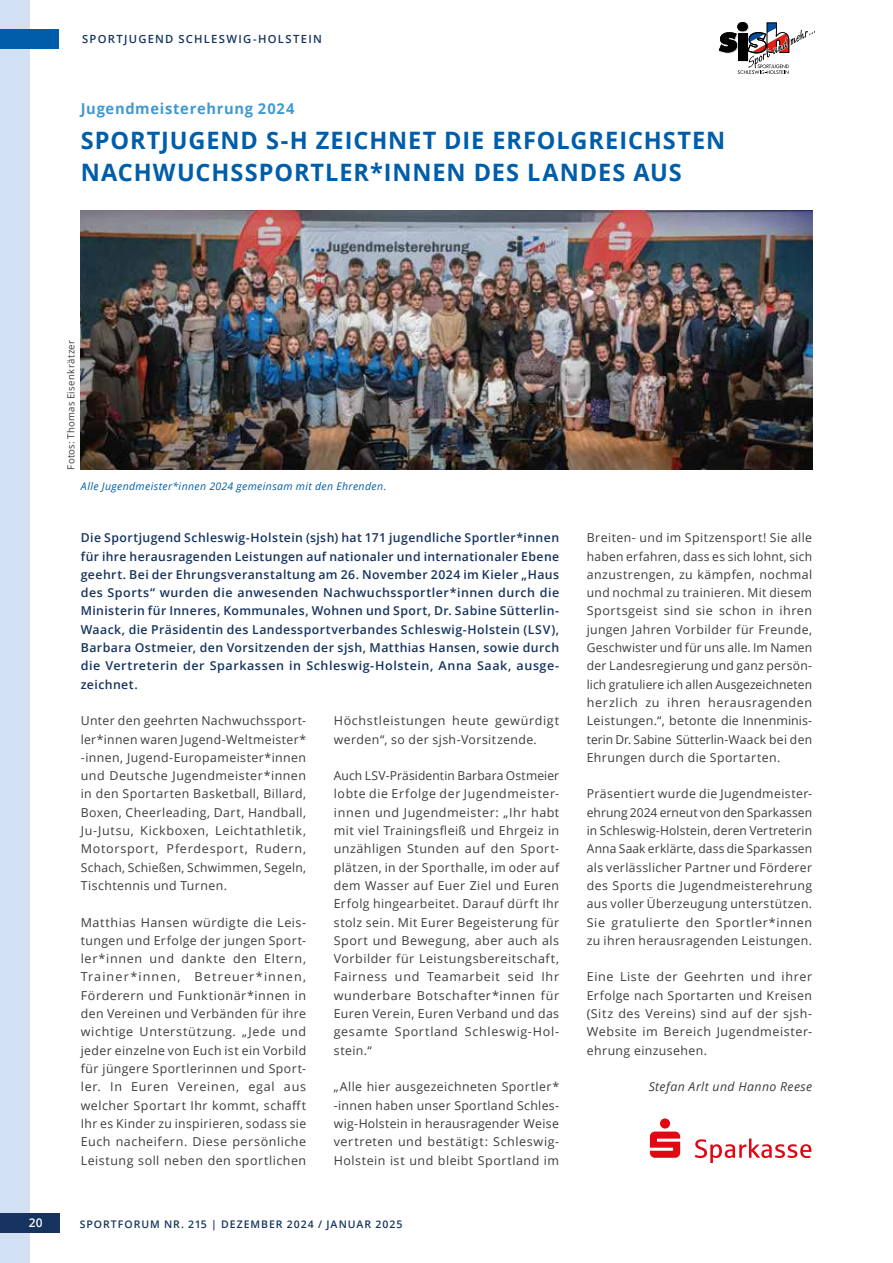
<style>
.page{position:relative;width:893px;height:1263px;background:#fff}
.page>*{position:absolute;margin:0;border:0;box-sizing:border-box;transform-origin:0 0}
.t1{font:700 24px/31.5px "Open Sans";letter-spacing:.04em;color:#005da9}
.t2{font:700 15px "Open Sans";letter-spacing:.05em;color:#4199d1}
.t3{font:12.3px/18.3px "Open Sans";letter-spacing:.04em;color:#3c3c3b;text-align:justify}
.t4{font:600 12.3px/18.3px "Open Sans";letter-spacing:.04em;color:#16345f;text-align:justify}
.t5{font:italic 12.3px "Open Sans";letter-spacing:.035em;color:#3c3c3b}
.t6{font:600 12px "Open Sans";color:#fff}
.t7{font:600 11.25px "Open Sans";letter-spacing:.11em;color:#16345f}
.t8{font:italic 10.5px "Open Sans";letter-spacing:.04em;color:#005da9}
.t9{font:600 10.5px "Open Sans";letter-spacing:.095em;color:#16345f}
.t10{font:9.75px "Open Sans";letter-spacing:.04em;color:#3c3c3b}
</style>
<div class="page">
<div style="left:0;top:0;width:30px;height:1263px;background:#d1e0f3"></div>
<div style="left:0;top:29px;width:59px;height:19px;background:#005da9"></div>
<svg style="left:719px;top:23px;width:96px;height:51px"></svg>
<div style="left:0;top:1213px;width:59px;height:20px;background:#16345f"></div>
<img style="left:81px;top:211px;width:731px;height:258px">
<svg style="left:650px;top:1118px;width:30px;height:40px"></svg>
<svg style="left:695px;top:1138px;width:116px;height:25px"></svg>
<p class="t7" style="left:82px;top:31px;width:241px">SPORTJUGEND SCHLESWIG-HOLSTEIN</p>
<p class="t2" style="left:81px;top:97px;width:215px">Jugendmeisterehrung 2024</p>
<h1 class="t1" style="left:81px;top:124px;width:646px">SPORTJUGEND S-H ZEICHNET DIE ERFOLGREICHSTEN<br>NACHWUCHSSPORTLER*INNEN DES LANDES AUS</h1>
<p class="t10" style="left:64px;top:470px;width:131px;rotate:-90deg">Fotos: Thomas Eisenkrätzer</p>
<p class="t8" style="left:81px;top:479px;width:307px">Alle Jugendmeister*innen 2024 gemeinsam mit den Ehrenden.</p>
<p class="t4" style="left:81px;top:528px;width:480px">Die Sportjugend Schleswig-Holstein (sjsh) hat 171 jugendliche Sportler*innen für ihre herausragenden Leistungen auf nationaler und internationaler Ebene geehrt. Bei der Ehrungsveranstaltung am 26. November 2024 im Kieler „Haus des Sports“ wurden die anwesenden Nachwuchssportler*innen durch die Ministerin für Inneres, Kommunales, Wohnen und Sport, Dr. Sabine Sütterlin-Waack, die Präsidentin des Landessportverbandes Schleswig-Holstein (LSV), Barbara Ostmeier, den Vorsitzenden der sjsh, Matthias Hansen, sowie durch die Vertreterin der Sparkassen in Schleswig-Holstein, Anna Saak, ausge&shy;zeichnet.</p>
<p class="t3" style="left:81px;top:711px;width:227px">Unter den geehrten Nachwuchssport&shy;ler*innen waren Jugend-Weltmeister* -innen, Jugend-Europameister*innen und Deutsche Jugendmeister*innen in den Sportarten Basketball, Billard, Boxen, Cheerleading, Dart, Handball, Ju-Jutsu, Kickboxen, Leichtathletik, Motorsport, Pferdesport, Rudern, Schach, Schießen, Schwimmen, Segeln, Tischtennis und Turnen.</p>
<p class="t3" style="left:81px;top:913px;width:227px">Matthias Hansen würdigte die Leis&shy;tungen und Erfolge der jungen Sport&shy;ler*innen und dankte den Eltern, Trainer*innen, Betreuer*innen, Förderern und Funktionär*innen in den Vereinen und Verbänden für ihre wichtige Unterstützung. „Jede und jeder einzelne von Euch ist ein Vorbild für jüngere Sportlerinnen und Sport&shy;ler. In Euren Vereinen, egal aus welcher Sportart Ihr kommt, schafft Ihr es Kinder zu inspirieren, sodass sie Euch nacheifern. Diese persönliche Leistung soll neben den sportlichen</p>
<p class="t3" style="left:334px;top:711px;width:227px">Höchstleistungen heute gewürdigt werden“, so der sjsh-Vorsitzende.</p>
<p class="t3" style="left:334px;top:766px;width:227px">Auch LSV-Präsidentin Barbara Ostmeier lobte die Erfolge der Jugendmeister&shy;innen und Jugendmeister: „Ihr habt mit viel Trainingsfleiß und Ehrgeiz in unzähligen Stunden auf den Sport&shy;plätzen, in der Sporthalle, im oder auf dem Wasser auf Euer Ziel und Euren Erfolg hingearbeitet. Darauf dürft Ihr stolz sein. Mit Eurer Begeisterung für Sport und Bewegung, aber auch als Vorbilder für Leistungsbereitschaft, Fairness und Teamarbeit seid Ihr wunderbare Botschafter*innen für Euren Verein, Euren Verband und das gesamte Sportland Schleswig-Hol&shy;stein.“</p>
<p class="t3" style="left:334px;top:1077px;width:227px">„Alle hier ausgezeichneten Sportler* -innen haben unser Sportland Schles&shy;wig-Holstein in herausragender Weise vertreten und bestätigt: Schleswig-Holstein ist und bleibt Sportland im</p>
<p class="t6" style="left:29px;top:1214px;width:16px">20</p>
<p class="t9" style="left:80px;top:1217px;width:324px">SPORTFORUM NR. 215 | DEZEMBER 2024 / JANUAR 2025</p>
<p class="t3" style="left:587px;top:528px;width:227px">Breiten- und im Spitzensport! Sie alle haben erfahren, dass es sich lohnt, sich anzustrengen, zu kämpfen, nochmal und nochmal zu trainieren. Mit diesem Sportsgeist sind sie schon in ihren jungen Jahren Vorbilder für Freunde, Geschwister und für uns alle. Im Namen der Landesregierung und ganz persön&shy;lich gratuliere ich allen Ausgezeichneten herzlich zu ihren herausragenden Leistungen.“, betonte die Innenminis&shy;terin Dr. Sabine Sütterlin-Waack bei den Ehrungen durch die Sportarten.</p>
<p class="t3" style="left:587px;top:784px;width:227px">Präsentiert wurde die Jugendmeister&shy;ehrung 2024 erneut von den Sparkassen in Schleswig-Holstein, deren Vertreterin Anna Saak erklärte, dass die Sparkassen als verlässlicher Partner und Förderer des Sports die Jugendmeisterehrung aus voller Überzeugung unterstützen.<br>Sie gratulierte den Sportler*innen zu ihren herausragenden Leistungen.</p>
<p class="t3" style="left:587px;top:967px;width:227px">Eine Liste der Geehrten und ihrer Erfolge nach Sportarten und Kreisen (Sitz des Vereins) sind auf der sjsh-Website im Bereich Jugendmeister&shy;ehrung einzusehen.</p>
<p class="t5" style="left:649px;top:1078px;width:165px">Stefan Arlt und Hanno Reese</p>
</div>
